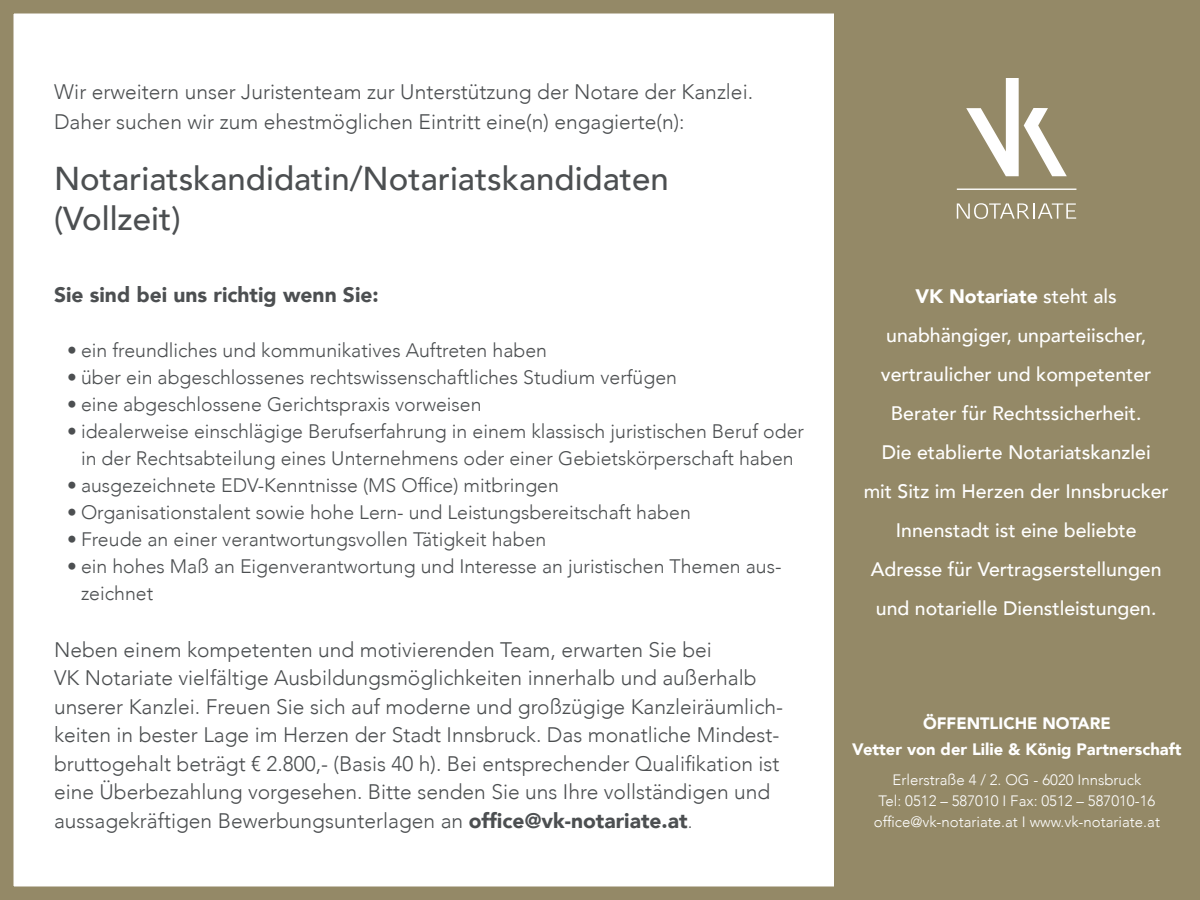
<style>
.page{position:relative;width:1200px;height:900px;background:#fff}
.page>*{position:absolute;margin:0;border:0;box-sizing:border-box;transform-origin:0 0}
.t1{font:500 33px/39.6px "Avenir";color:#4c4f51}
.t2{font:300 21px/28.5px "Avenir";color:#4c4f51}
.t3{font:900 21px "Avenir";color:#4c4f51}
.t4{font:300 19.5px/27px "Avenir";color:#4c4f51;text-align:center}
.t5{font:500 19.5px/39px "Avenir";color:#fff;text-align:center}
.t6{font:900 16.5px/25.5px "Avenir";color:#fff;text-align:center}
.t7{font:300 15px/21px "Avenir";color:#fff;text-align:center}
.s1{font-weight:900}
.s2{font-size:18px}
</style>
<div class="page">
<div style="left:0;top:0;width:1200px;height:900px;border:14px solid #948967"></div>
<div style="left:834px;top:0;width:366px;height:900px;background:#948967"></div>
<svg style="left:966px;top:78px;width:101px;height:98px"></svg>
<svg style="left:957px;top:203px;width:119px;height:16px"></svg>
<hr style="left:957px;top:189px;width:119px;height:1px;background:#fff">
<p class="t2" style="left:54px;top:77px;width:701px;line-height:30px">Wir erweitern unser Juristenteam zur Unterstützung der Notare der Kanzlei.<br>Daher suchen wir zum ehestmöglichen Eintritt eine(n) engagierte(n):</p>
<h1 class="t1" style="left:54px;top:157px;width:616px">Notariatskandidatin/Notariatskandidaten (Vollzeit)</h1>
<p class="t3" style="left:54px;top:276px;width:326px">Sie sind bei uns richtig wenn Sie:</p>
<p class="t4" style="left:67px;top:337px;width:481px">• ein freundliches und kommunikatives Auftreten haben</p>
<p class="t4" style="left:67px;top:364px;width:611px">• über ein abgeschlossenes rechtswissenschaftliches Studium verfügen</p>
<p class="t4" style="left:67px;top:391px;width:416px">• eine abgeschlossene Gerichtspraxis vorweisen</p>
<p class="t4" style="left:67px;top:418px;width:738px">• idealerweise einschlägige Berufserfahrung in einem klassisch juristischen Beruf oder in der Rechtsabteilung eines Unternehmens oder einer Gebietskörperschaft haben</p>
<p class="t4" style="left:67px;top:472px;width:493px">• ausgezeichnete EDV-Kenntnisse (MS Office) mitbringen</p>
<p class="t4" style="left:67px;top:499px;width:625px">• Organisationstalent sowie hohe Lern- und Leistungsbereitschaft haben</p>
<p class="t4" style="left:67px;top:526px;width:481px">• Freude an einer verantwortungsvollen Tätigkeit haben</p>
<p class="t4" style="left:81px;top:553px;width:702px;text-align:left;text-indent:-14px">• ein hohes Maß an Eigenverantwortung und Interesse an juristischen Themen aus&shy;zeichnet</p>
<p class="t2" style="left:54px;top:636px;width:731px">Neben einem kompetenten und motivierenden Team, erwarten Sie bei<br>VK Notariate vielfältige Ausbildungsmöglichkeiten innerhalb und außerhalb unserer Kanzlei. Freuen Sie sich auf moderne und großzügige Kanzleiräumlich&shy;keiten in bester Lage im Herzen der Stadt Innsbruck. Das monatliche Mindest&shy;bruttogehalt beträgt € 2.800,- (Basis 40 h). Bei entsprechender Qualifikation ist eine Überbezahlung vorgesehen. Bitte senden Sie uns Ihre vollständigen und aussagekräftigen Bewerbungsunterlagen an <span class="s1">office@vk-notariate.at</span><span class="s2">.</span></p>
<p class="t5" style="left:864px;top:275px;width:307px"><span class="s1">VK Notariate</span> steht als unabhängiger, unparteiischer, vertraulicher und kompetenter<br>Berater für Rechtssicherheit.<br>Die etablierte Notariatskanzlei<br>mit Sitz im Herzen der Innsbrucker<br>Innenstadt ist eine beliebte<br>Adresse für Vertragserstellungen und notarielle Dienstleistungen.</p>
<p class="t6" style="left:852px;top:711px;width:331px">ÖFFENTLICHE NOTARE<br>Vetter von der Lilie &amp; König Partnerschaft</p>
<p class="t7" style="left:874px;top:769px;width:288px">Erlerstraße 4 / 2. OG - 6020 Innsbruck<br>Tel: 0512 – 587010 I Fax: 0512 – 587010-16 office@vk-notariate.at I www.vk-notariate.at</p>
</div>
